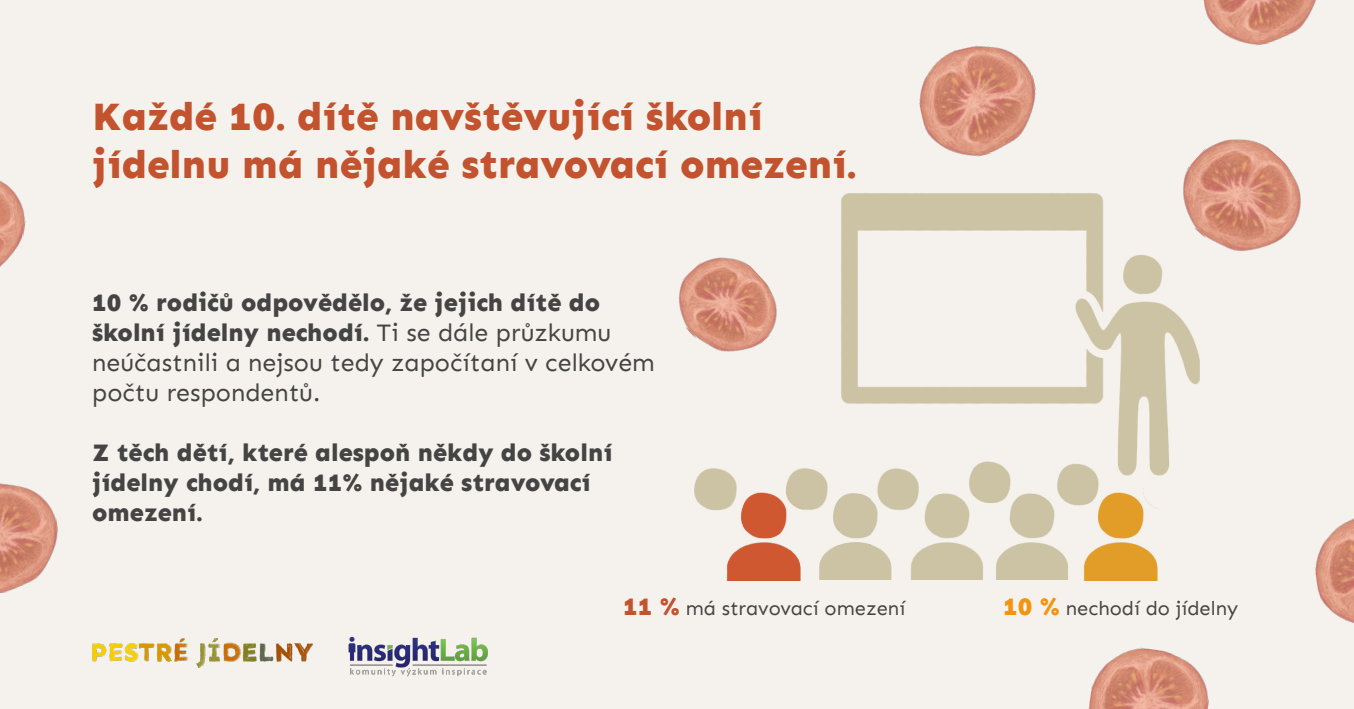
<style>
.page{position:relative;width:1354px;height:709px;background:#f5f2ed}
.page>*{position:absolute;margin:0;border:0;box-sizing:border-box;transform-origin:0 0}
.t1{font:800 40px/48px "Sen";color:#c2532e}
.t2{font:25px/30px "Sen";color:#444}
.t3{font:800 25px/30px "Sen";color:#444}
.t4{font:20px "Sen";color:#444}
.s1{font-weight:800}
.s2{font-weight:800;font-size:25px;color:#c2532e}
.s3{font-weight:800;font-size:25px;color:#f3940e}
</style>
<div class="page">
<img style="left:841px;top:193px;width:359px;height:386px">
<img style="left:715px;top:465px;width:156px;height:114px">
<img style="left:694px;top:465px;width:45px;height:45px">
<img style="left:725px;top:488px;width:78px;height:92px">
<img style="left:1082px;top:488px;width:77px;height:92px">
<img style="left:1160px;top:139px;width:141px;height:138px">
<img style="left:0;top:483px;width:58px;height:110px">
<img style="left:919px;top:45px;width:117px;height:112px">
<img style="left:0;top:180px;width:26px;height:87px">
<img style="left:1315px;top:518px;width:39px;height:106px">
<img style="left:1203px;top:0;width:113px;height:46px">
<img style="left:679px;top:257px;width:98px;height:95px">
<img style="left:92px;top:638px;width:221px;height:30px">
<img style="left:348px;top:636px;width:140px;height:41px">
<img style="left:1088px;top:647px;width:121px;height:62px">
<h1 class="t1" style="left:92px;top:93px;width:766px">Každé 10. dítě navštěvující školní jídelnu má nějaké stravovací omezení.</h1>
<p class="t2" style="left:92px;top:287px;width:564px"><span class="s1">10 % rodičů odpovědělo, že jejich dítě do školní jídelny nechodí.</span> Ti se dále průzkumu neúčastnili a nejsou tedy započítaní v celkovém počtu respondentů.</p>
<p class="t3" style="left:92px;top:438px;width:522px">Z těch dětí, které alespoň někdy do školní jídelny chodí, má 11% nějaké stravovací omezení.</p>
<p class="t4" style="left:623px;top:596px;width:284px"><span class="s2">11 %</span> má stravovací omezení</p>
<p class="t4" style="left:1003px;top:596px;width:237px"><span class="s3">10 %</span> nechodí do jídelny</p>
</div>
